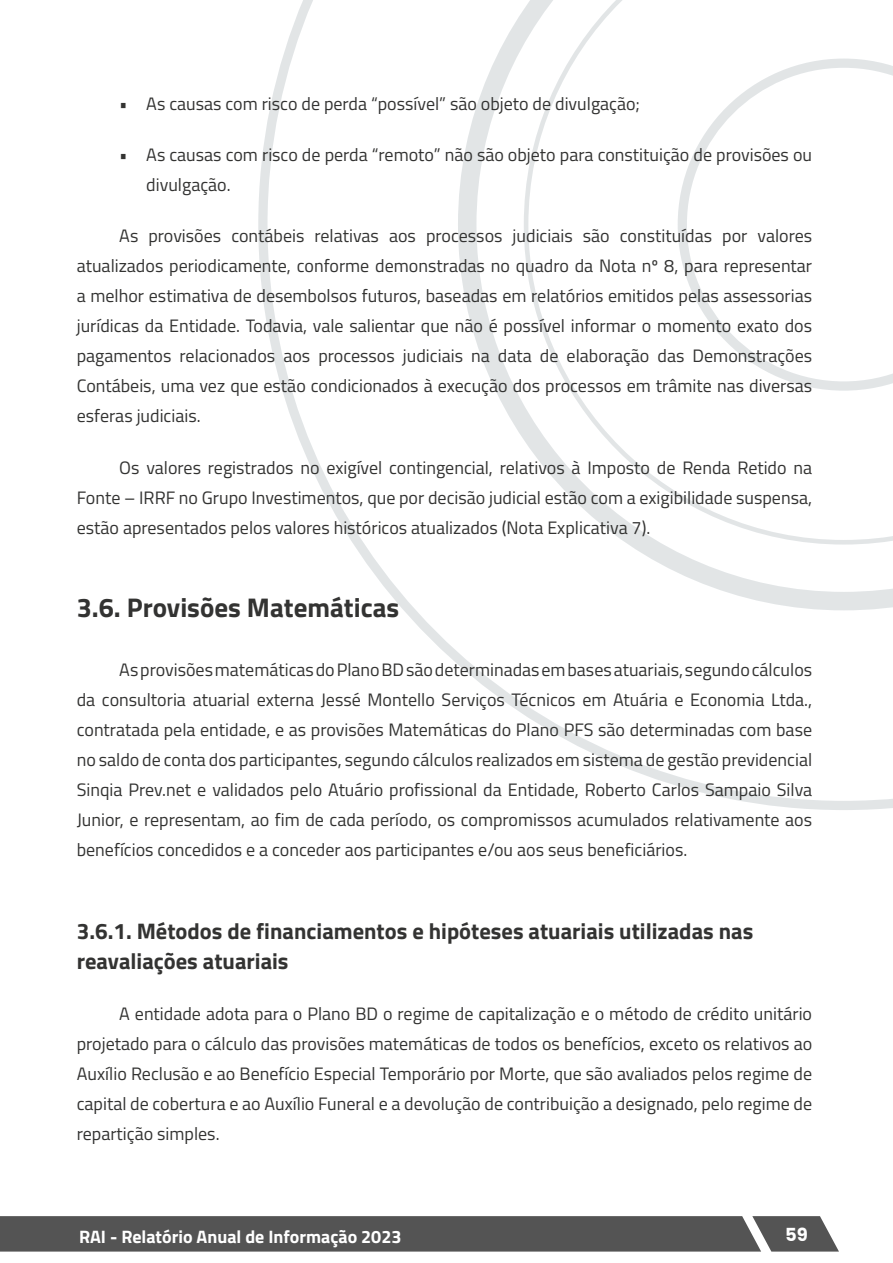
<style>
.page{position:relative;width:893px;height:1263px;background:#fff}
.page>*{position:absolute;margin:0;border:0;box-sizing:border-box;transform-origin:0 0}
.t1{font:700 27px "Titillium Web";color:#333332}
.t2{font:700 22.5px/30px "Titillium Web";color:#333332}
.t3{font:18px/30px "Titillium Web";color:#333332;text-align:justify}
.t4{font:700 18px "Titillium Web";color:#fff}
.t5{font:700 18px "Poppins";color:#fff}
</style>
<div class="page">
<svg style="left:258px;top:0;width:635px;height:810px"></svg>
<svg style="left:524px;top:0;width:369px;height:545px"></svg>
<svg style="left:678px;top:59px;width:215px;height:332px"></svg>
<div style="left:0;top:1216px;width:839px;height:35px;background:#545454"></div>
<p class="t3" style="left:119px;top:88px;width:522px">• As causas com risco de perda “possível” são objeto de divulgação;</p>
<p class="t3" style="left:146px;top:139px;width:667px;text-indent:-27px">• As causas com risco de perda “remoto” não são objeto para constituição de provisões ou divulgação.</p>
<p class="t3" style="left:77px;top:220px;width:737px;text-indent:43px">As provisões contábeis relativas aos processos judiciais são constituídas por valores atualizados periodicamente, conforme demonstradas no quadro da Nota nº 8, para representar a melhor estimativa de desembolsos futuros, baseadas em relatórios emitidos pelas assessorias jurídicas da Entidade. Todavia, vale salientar que não é possível informar o momento exato dos pagamentos relacionados aos processos judiciais na data de elaboração das Demonstrações Contábeis, uma vez que estão condicionados à execução dos processos em trâmite nas diversas esferas judiciais.</p>
<p class="t3" style="left:77px;top:451px;width:737px;text-indent:43px">Os valores registrados no exigível contingencial, relativos à Imposto de Renda Retido na Fonte – IRRF no Grupo Investimentos, que por decisão judicial estão com a exigibilidade suspensa, estão apresentados pelos valores históricos atualizados (Nota Explicativa 7).</p>
<h1 class="t1" style="left:77px;top:586px;width:324px">3.6. Provisões Matemáticas</h1>
<p class="t3" style="left:77px;top:654px;width:737px;text-indent:43px">As provisões matemáticas do Plano BD são determinadas em bases atuariais, segundo cálculos da consultoria atuarial externa Jessé Montello Serviços Técnicos em Atuária e Economia Ltda., contratada pela entidade, e as provisões Matemáticas do Plano PFS são determinadas com base no saldo de conta dos participantes, segundo cálculos realizados em sistema de gestão previdencial Sinqia Prev.net e validados pelo Atuário profissional da Entidade, Roberto Carlos Sampaio Silva Junior, e representam, ao fim de cada período, os compromissos acumulados relativamente aos benefícios concedidos e a conceder aos participantes e/ou aos seus beneficiários.</p>
<p class="t2" style="left:77px;top:914px;width:678px">3.6.1. Métodos de financiamentos e hipóteses atuariais utilizadas nas reavaliações atuariais</p>
<p class="t3" style="left:77px;top:998px;width:737px;text-indent:43px">A entidade adota para o Plano BD o regime de capitalização e o método de crédito unitário projetado para o cálculo das provisões matemáticas de todos os benefícios, exceto os relativos ao Auxílio Reclusão e ao Benefício Especial Temporário por Morte, que são avaliados pelos regime de capital de cobertura e ao Auxílio Funeral e a devolução de contribuição a designado, pelo regime de repartição simples.</p>
<p class="t4" style="left:79px;top:1223px;width:324px">RAI - Relatório Anual de Informação 2023</p>
<p class="t5" style="left:785px;top:1224px;width:24px">59</p>
</div>
